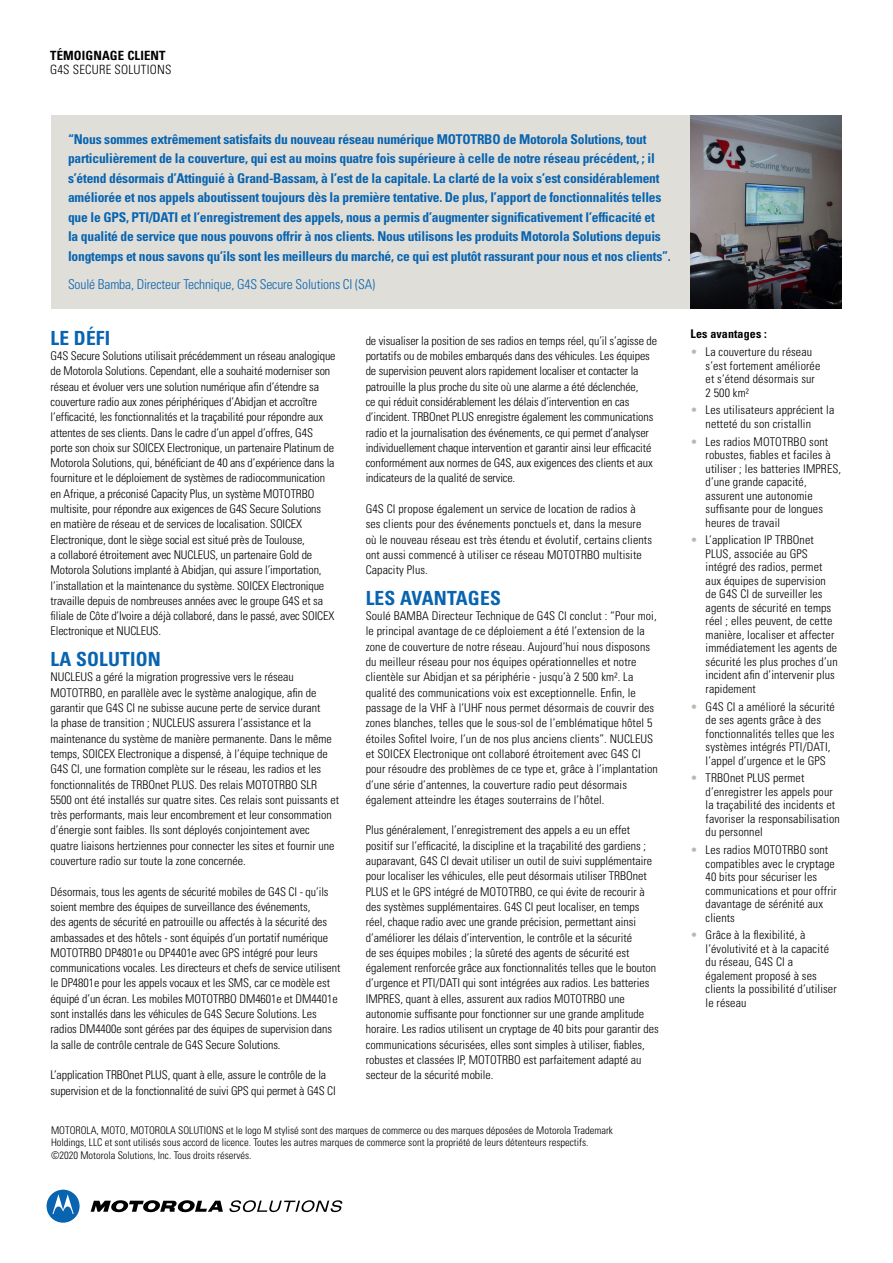
<style>
.page{position:relative;width:893px;height:1263px;background:#fff}
.page>*{position:absolute;margin:0;border:0;box-sizing:border-box;transform-origin:0 0}
.t1{font:700 condensed 19.5px "Univers LT Std";letter-spacing:.01em;color:#0864b0}
.t2{font:700 condensed 13.5px/19.5px "Univers LT Std";letter-spacing:-.015em;color:#0864b0}
.t3{font:300 condensed 13.5px "Univers LT Std";letter-spacing:-.01em;color:#0864b0}
.t4{font:300 condensed 12.75px "Univers LT Std";letter-spacing:.015em;color:#000}
.t5{font:700 condensed 12.75px "Univers LT Std";letter-spacing:.01em;color:#000}
.t6{font:300 condensed 12px/15.3px "Univers LT Std";color:#000}
.t7{font:700 condensed 12px "Univers LT Std";letter-spacing:.01em;color:#000}
.t8{font:300 condensed 10.5px/12.6px "Univers LT Std";color:#000}
.s1{color:#bfb7ad}
</style>
<div class="page">
<svg style="left:91px;top:1200px;width:132px;height:13px"></svg>
<svg style="left:47px;top:1190px;width:33px;height:33px"></svg>
<svg style="left:229px;top:1200px;width:113px;height:12px"></svg>
<div style="left:51px;top:115px;width:640px;height:193px;background:#e0ded8"></div>
<img style="left:691px;top:115px;width:151px;height:193px">
<p class="t5" style="left:50px;top:48px;width:117px">TÉMOIGNAGE CLIENT</p>
<p class="t4" style="left:50px;top:62px;width:123px">G4S SECURE SOLUTIONS</p>
<p class="t2" style="left:68px;top:129px;width:604px">“Nous sommes extrêmement satisfaits du nouveau réseau numérique MOTOTRBO de Motorola Solutions, tout particulièrement de la couverture, qui est au moins quatre fois supérieure à celle de notre réseau précédent, ; il s’étend désormais d’Attinguié à Grand-Bassam, à l’est de la capitale. La clarté de la voix s’est considérablement améliorée et nos appels aboutissent toujours dès la première tentative. De plus, l’apport de fonctionnalités telles que le GPS, PTI/DATI et l’enregistrement des appels, nous a permis d’augmenter significativement l’efficacité et<br>la qualité de service que nous pouvons offrir à nos clients. Nous utilisons les produits Motorola Solutions depuis longtemps et nous savons qu’ils sont les meilleurs du marché, ce qui est plutôt rassurant pour nous et nos clients”.</p>
<p class="t3" style="left:68px;top:277px;width:309px">Soulé Bamba, Directeur Technique, G4S Secure Solutions CI (SA)</p>
<h1 class="t1" style="left:51px;top:326px;width:61px">LE DÉFI</h1>
<p class="t6" style="left:51px;top:348px;width:286px">G4S Secure Solutions utilisait précédemment un réseau analogique de Motorola Solutions. Cependant, elle a souhaité moderniser son réseau et évoluer vers une solution numérique afin d’étendre sa couverture radio aux zones périphériques d’Abidjan et accroître l’efficacité, les fonctionnalités et la traçabilité pour répondre aux attentes de ses clients. Dans le cadre d’un appel d’offres, G4S porte son choix sur SOICEX Electronique, un partenaire Platinum de Motorola Solutions, qui, bénéficiant de 40 ans d’expérience dans la fourniture et le déploiement de systèmes de radiocommunication en Afrique, a préconisé Capacity Plus, un système MOTOTRBO multisite, pour répondre aux exigences de G4S Secure Solutions<br>en matière de réseau et de services de localisation. SOICEX Electronique, dont le siège social est situé près de Toulouse,<br>a collaboré étroitement avec NUCLEUS, un partenaire Gold de Motorola Solutions implanté à Abidjan, qui assure l’importation, l’installation et la maintenance du système. SOICEX Electronique travaille depuis de nombreuses années avec le groupe G4S et sa filiale de Côte d’Ivoire a déjà collaboré, dans le passé, avec SOICEX Electronique et NUCLEUS.</p>
<h1 class="t1" style="left:51px;top:647px;width:112px">LA SOLUTION</h1>
<p class="t6" style="left:51px;top:669px;width:290px">NUCLEUS a géré la migration progressive vers le réseau MOTOTRBO, en parallèle avec le système analogique, afin de garantir que G4S CI ne subisse aucune perte de service durant<br>la phase de transition ; NUCLEUS assurera l’assistance et la maintenance du système de manière permanente. Dans le même temps, SOICEX Electronique a dispensé, à l’équipe technique de G4S CI, une formation complète sur le réseau, les radios et les fonctionnalités de TRBOnet PLUS. Des relais MOTOTRBO SLR 5500 ont été installés sur quatre sites. Ces relais sont puissants et très performants, mais leur encombrement et leur consommation d’énergie sont faibles. Ils sont déployés conjointement avec quatre liaisons hertziennes pour connecter les sites et fournir une couverture radio sur toute la zone concernée.</p>
<p class="t6" style="left:51px;top:884px;width:291px">Désormais, tous les agents de sécurité mobiles de G4S CI - qu’ils soient membre des équipes de surveillance des événements,<br>des agents de sécurité en patrouille ou affectés à la sécurité des ambassades et des hôtels - sont équipés d’un portatif numérique MOTOTRBO DP4801e ou DP4401e avec GPS intégré pour leurs communications vocales. Les directeurs et chefs de service utilisent le DP4801e pour les appels vocaux et les SMS, car ce modèle est équipé d’un écran. Les mobiles MOTOTRBO DM4601e et DM4401e sont installés dans les véhicules de G4S Secure Solutions. Les radios DM4400e sont gérées par des équipes de supervision dans la salle de contrôle centrale de G4S Secure Solutions.</p>
<p class="t6" style="left:51px;top:1067px;width:287px">L’application TRBOnet PLUS, quant à elle, assure le contrôle de la supervision et de la fonctionnalité de suivi GPS qui permet à G4S CI</p>
<p class="t6" style="left:366px;top:333px;width:293px">de visualiser la position de ses radios en temps réel, qu’il s’agisse de portatifs ou de mobiles embarqués dans des véhicules. Les équipes de supervision peuvent alors rapidement localiser et contacter la patrouille la plus proche du site où une alarme a été déclenchée,<br>ce qui réduit considérablement les délais d’intervention en cas d’incident. TRBOnet PLUS enregistre également les communications radio et la journalisation des événements, ce qui permet d’analyser individuellement chaque intervention et garantir ainsi leur efficacité conformément aux normes de G4S, aux exigences des clients et aux indicateurs de la qualité de service.</p>
<p class="t6" style="left:366px;top:501px;width:288px">G4S CI propose également un service de location de radios à ses clients pour des événements ponctuels et, dans la mesure où le nouveau réseau est très étendu et évolutif, certains clients ont aussi commencé à utiliser ce réseau MOTOTRBO multisite Capacity Plus.</p>
<h1 class="t1" style="left:366px;top:586px;width:137px">LES AVANTAGES</h1>
<p class="t6" style="left:366px;top:608px;width:294px">Soulé BAMBA Directeur Technique de G4S CI conclut : “Pour moi, le principal avantage de ce déploiement a été l’extension de la zone de couverture de notre réseau. Aujourd’hui nous disposons du meilleur réseau pour nos équipes opérationnelles et notre clientèle sur Abidjan et sa périphérie - jusqu’à 2 500 km². La qualité des communications voix est exceptionnelle. Enfin, le passage de la VHF à l’UHF nous permet désormais de couvrir des zones blanches, telles que le sous-sol de l’emblématique hôtel 5 étoiles Sofitel Ivoire, l’un de nos plus anciens clients”. NUCLEUS et SOICEX Electronique ont collaboré étroitement avec G4S CI pour résoudre des problèmes de ce type et, grâce à l’implantation d’une série d’antennes, la couverture radio peut désormais également atteindre les étages souterrains de l’hôtel.</p>
<p class="t6" style="left:366px;top:822px;width:295px">Plus généralement, l’enregistrement des appels a eu un effet positif sur l’efficacité, la discipline et la traçabilité des gardiens ; auparavant, G4S CI devait utiliser un outil de suivi supplémentaire pour localiser les véhicules, elle peut désormais utiliser TRBOnet PLUS et le GPS intégré de MOTOTRBO, ce qui évite de recourir à des systèmes supplémentaires. G4S CI peut localiser, en temps réel, chaque radio avec une grande précision, permettant ainsi d’améliorer les délais d’intervention, le contrôle et la sécurité<br>de ses équipes mobiles ; la sûreté des agents de sécurité est également renforcée grâce aux fonctionnalités telles que le bouton d’urgence et PTI/DATI qui sont intégrées aux radios. Les batteries IMPRES, quant à elles, assurent aux radios MOTOTRBO une autonomie suffisante pour fonctionner sur une grande amplitude horaire. Les radios utilisent un cryptage de 40 bits pour garantir des communications sécurisées, elles sont simples à utiliser, fiables, robustes et classées IP, MOTOTRBO est parfaitement adapté au secteur de la sécurité mobile.</p>
<p class="t8" style="left:51px;top:1123px;width:563px">MOTOROLA, MOTO, MOTOROLA SOLUTIONS et le logo M stylisé sont des marques de commerce ou des marques déposées de Motorola Trademark<br>Holdings, LLC et sont utilisés sous accord de licence. Toutes les autres marques de commerce sont la propriété de leurs détenteurs respectifs. ©2020 Motorola Solutions, Inc. Tous droits réservés.</p>
<p class="t7" style="left:691px;top:327px;width:78px">Les avantages :</p>
<p class="t6" style="left:706px;top:345px;width:116px;line-height:13.5px;text-indent:-15px"><span class="s1">•</span> La couverture du réseau s’est fortement améliorée et s’étend désormais sur<br>2 500 km²</p>
<p class="t6" style="left:706px;top:403px;width:130px;line-height:13.5px;text-indent:-15px"><span class="s1">•</span> Les utilisateurs apprécient la netteté du son cristallin</p>
<p class="t6" style="left:706px;top:435px;width:137px;line-height:13.5px;text-indent:-15px"><span class="s1">•</span> Les radios MOTOTRBO sont robustes, fiables et faciles à utiliser ; les batteries IMPRES, d’une grande capacité, assurent une autonomie suffisante pour de longues heures de travail</p>
<p class="t6" style="left:706px;top:533px;width:134px;line-height:13.5px;text-indent:-15px"><span class="s1">•</span> L’application IP TRBOnet<br>PLUS, associée au GPS intégré des radios, permet aux équipes de supervision de G4S CI de surveiller les agents de sécurité en temps réel ; elles peuvent, de cette manière, localiser et affecter immédiatement les agents de sécurité les plus proches d’un incident afin d’intervenir plus rapidement</p>
<p class="t6" style="left:706px;top:700px;width:131px;line-height:13.5px;text-indent:-15px"><span class="s1">•</span> G4S CI a amélioré la sécurité de ses agents grâce à des fonctionnalités telles que les systèmes intégrés PTI/DATI, l’appel d’urgence et le GPS</p>
<p class="t6" style="left:706px;top:771px;width:136px;line-height:13.5px;text-indent:-15px"><span class="s1">•</span> TRBOnet PLUS permet d’enregistrer les appels pour la traçabilité des incidents et favoriser la responsabilisation du personnel</p>
<p class="t6" style="left:706px;top:843px;width:133px;line-height:13.5px;text-indent:-15px"><span class="s1">•</span> Les radios MOTOTRBO sont compatibles avec le cryptage<br>40 bits pour sécuriser les communications et pour offrir davantage de sérénité aux clients</p>
<p class="t6" style="left:706px;top:928px;width:133px;line-height:13.5px;text-indent:-15px"><span class="s1">•</span> Grâce à la flexibilité, à l’évolutivité et à la capacité du réseau, G4S CI a également proposé à ses clients la possibilité d’utiliser le réseau</p>
</div>
